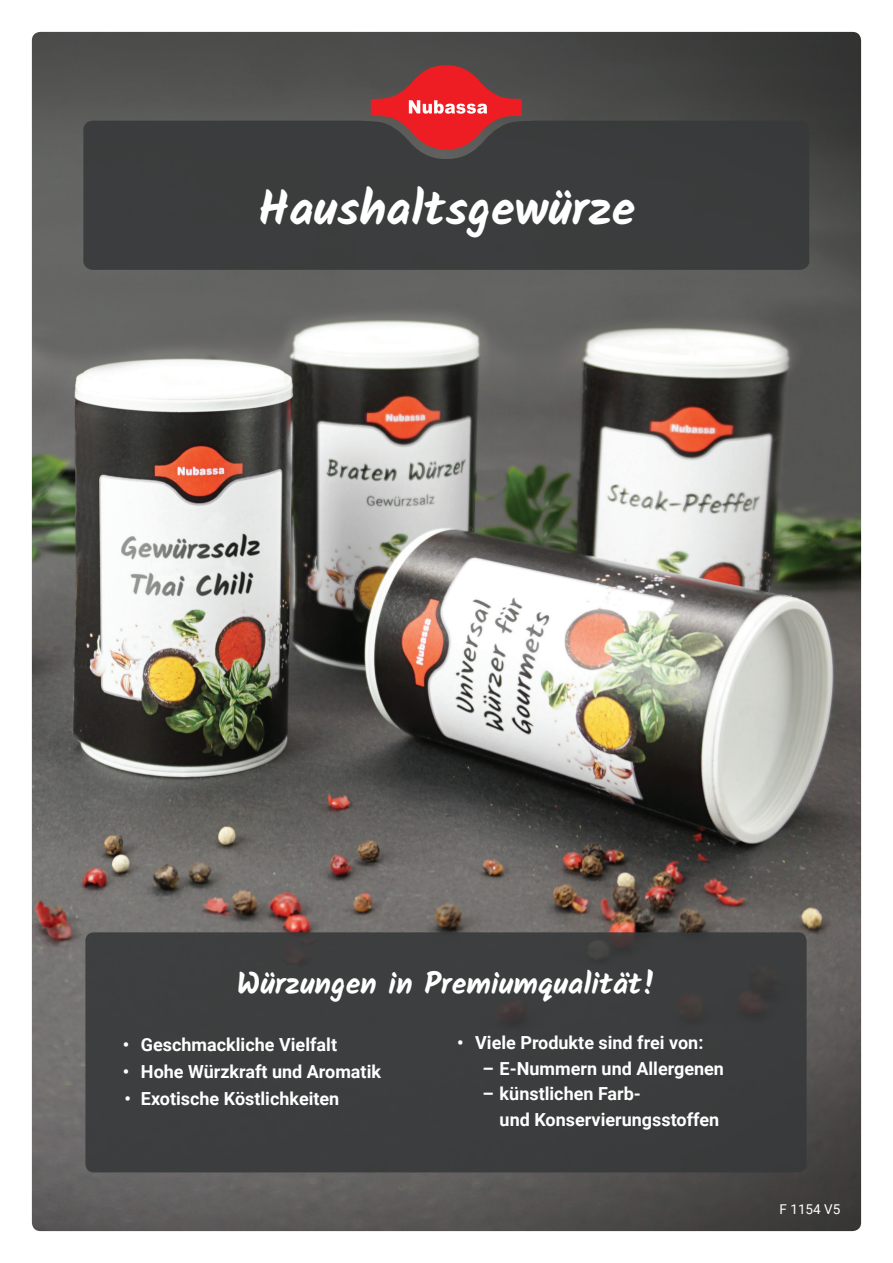
<style>
.page{position:relative;width:893px;height:1263px;background:#fff}
.page>*{position:absolute;margin:0;border:0;box-sizing:border-box;transform-origin:0 0}
.t1{font:700 48px "Kalam";color:#fff}
.t2{font:700 30px "Kalam";color:#fff}
.t3{font:700 18px/25.5px "Roboto";color:#fff}
.t4{font:13.5px "Roboto";color:#fff}
</style>
<div class="page">
<img style="left:32px;top:32px;width:829px;height:1199px">
<div style="left:85px;top:932px;width:722px;height:240px;background:#37393a;border-radius:9px"></div>
<svg style="left:371px;top:65px;width:151px;height:56px;background:#b53d40"></svg>
<div style="left:83px;top:121px;width:726px;height:149px;background:#3b3d3d"></div>
<h1 class="t1" style="left:258px;top:181px;width:379px">Haushaltsgewürze</h1>
<h2 class="t2" style="left:237px;top:966px;width:421px">Würzungen in Premiumqualität!</h2>
<p class="t3" style="left:123px;top:1031px;width:216px">• Geschmackliche Vielfalt</p>
<p class="t3" style="left:123px;top:1058px;width:260px">• Hohe Würzkraft und Aromatik</p>
<p class="t3" style="left:124px;top:1085px;width:216px">• Exotische Köstlichkeiten</p>
<p class="t3" style="left:457px;top:1029px;width:248px">• Viele Produkte sind frei von:</p>
<p class="t3" style="left:483px;top:1055px;width:243px">– E-Nummern und Allergenen</p>
<p class="t3" style="left:500px;top:1080px;width:221px;text-indent:-17px">– künstlichen Farb-<br>und Konservierungsstoffen</p>
<p class="t4" style="left:780px;top:1200px;width:62px">F 1154 V5</p>
</div>
